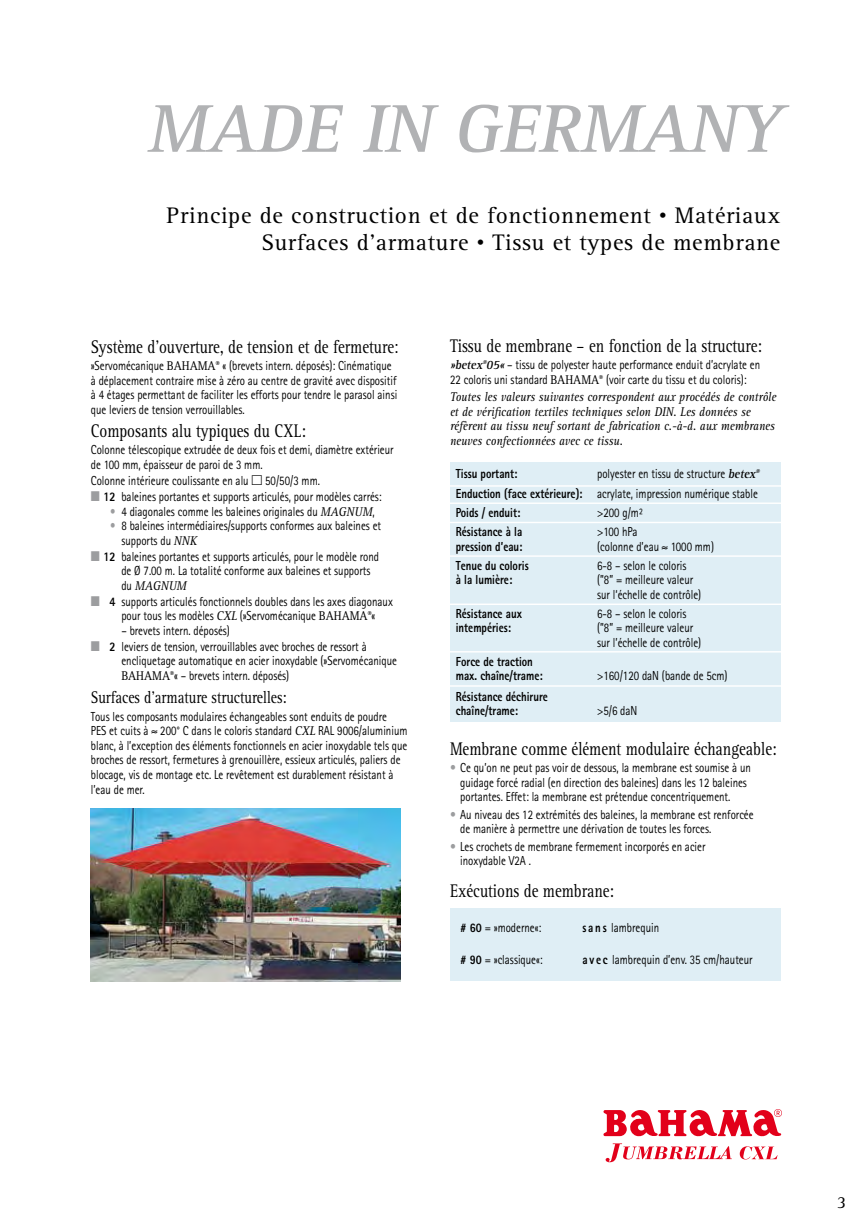
<style>
.page{position:relative;width:867px;height:1225px;background:#fff}
.page>*{position:absolute;margin:0;border:0;box-sizing:border-box;transform-origin:0 0}
.t1{font:italic 700 69.9px "Rotis Serif";color:#b1b2b4}
.t2{font:23.25px/27.6px "Rotis Serif";letter-spacing:.03em;color:#000;text-align:right}
.t3{font:18.9px "Rotis Serif";color:#000;scale:.8 1}
.t4{font:17.4px "Rotis Serif";color:#000;scale:.8 1}
.t5{font:17.4px "Rotis Serif";color:#000}
.t6{font:13.05px/14.5px "Rotis Sans Serif";color:#000;scale:.83 1}
.t7{font:italic 13.05px/14.5px "Rotis Serif";color:#000;scale:.88 1}
.t8{font:800 13.05px/14.5px "Rotis Sans Serif";color:#000;scale:.83 1}
.t9{font:italic 13.05px "Rotis Serif";color:#000;scale:.9 1}
.s1{font-size:14.55px}
.s2{font-family:"Rotis Sans Serif"}
.s3{font-family:"Rotis Serif"}
.s4{font-family:"European Pi Three"}
.s5{font-family:"European Pi Three";color:#9c9d9f}
.s6{font-weight:800}
.s7{color:#9c9d9f}
.s8{font-family:"Rotis Serif";font-style:italic}
.s9{font-family:"Rotis Sans Serif";font-style:normal}
.s10{font-family:"Rotis Serif";font-weight:700;font-style:italic}
</style>
<div class="page">
<div style="left:450px;top:908px;width:330px;height:73px;background:#dfeef5"></div>
<div style="left:450px;top:462px;width:330px;height:259px;background:#dfeef5"></div>
<svg style="left:605px;top:1143px;width:126px;height:19px"></svg>
<svg style="left:739px;top:1146px;width:38px;height:13px"></svg>
<svg style="left:603px;top:1109px;width:178px;height:28px"></svg>
<img style="left:91px;top:808px;width:309px;height:174px">
<hr style="left:447px;top:485px;width:334px;height:2px;background:#fff">
<hr style="left:447px;top:502px;width:334px;height:2px;background:#fff">
<hr style="left:447px;top:522px;width:334px;height:1px;background:#fff">
<hr style="left:447px;top:555px;width:334px;height:2px;background:#fff">
<hr style="left:447px;top:604px;width:334px;height:1px;background:#fff">
<hr style="left:447px;top:651px;width:334px;height:2px;background:#fff">
<hr style="left:447px;top:685px;width:334px;height:2px;background:#fff">
<h1 class="t1" style="left:146px;top:87px;width:650px">MADE IN GERMANY</h1>
<h2 class="t2" style="left:166px;top:202px;width:615px">Principe de construction et de fonctionnement <span class="s1">•</span> Matériaux<br>Surfaces d’armature <span class="s1">•</span> Tissu et types de membrane</h2>
<h3 class="t3" style="left:91px;top:336px;width:385px">Système d’ouverture, de tension et de fermeture<span class="s2">:</span></h3>
<p class="t6" style="left:91px;top:358px;width:370px">»Servomécanique <span class="s3">BAHAMA</span><sup>®</sup> « (brevets intern. déposés): Cinématique à déplacement contraire mise à zéro au centre de gravité avec dispositif à 4 étages permettant de faciliter les efforts pour tendre le parasol ainsi que leviers de tension verrouillables.</p>
<h3 class="t3" style="left:91px;top:420px;width:270px">Composants alu typiques du CXL:</h3>
<p class="t6" style="left:91px;top:443px;width:366px">Colonne télescopique extrudée de deux fois et demi, diamètre extérieur de 100 mm, épaisseur de paroi de 3 mm.</p>
<p class="t6" style="left:91px;top:472px;width:352px;line-height:16px">Colonne intérieure coulissante en alu <span class="s4">m</span> 50/50/3 mm.<br><span class="s5">M</span> <span class="s6">12</span> baleines portantes et supports articulés, pour modèles carrés:</p>
<p class="t6" style="left:110px;top:504px;width:320px"><span class="s7">•</span> 4 diagonales comme les baleines originales du <span class="s8">MAGNUM</span>,</p>
<p class="t6" style="left:121px;top:518px;width:314px;text-indent:-11px"><span class="s7">•</span> 8 baleines intermédiaires/supports conformes aux baleines et supports du <span class="s8">NNK</span></p>
<p class="t6" style="left:121px;top:549px;width:312px;text-indent:-31px"><span class="s5">M</span> <span class="s6">12</span> baleines portantes et supports articulés, pour le modèle rond de Ø 7.00 m. La totalité conforme aux baleines et supports</p>
<p class="t9" style="left:121px;top:578px;width:74px"><span class="s9">du</span> MAGNUM</p>
<p class="t6" style="left:121px;top:594px;width:328px;text-indent:-31px"><span class="s5">M</span> <span class="s6">4</span> supports articulés fonctionnels doubles dans les axes diagonaux pour tous les modèles <span class="s8">CXL</span> (»Servomécanique <span class="s3">BAHAMA</span><sup>®</sup>«</p>
<p class="t6" style="left:91px;top:622px;width:334px;line-height:16px;text-indent:31px">– brevets intern. déposés)<br><span class="s5">M</span> <span class="s6">2</span> leviers de tension, verrouillables avec broches de ressort à</p>
<p class="t6" style="left:121px;top:654px;width:333px">encliquetage automatique en acier inoxydable (»Servomécanique<br><span class="s3">BAHAMA</span><sup>®</sup>« – brevets intern. déposés)</p>
<h3 class="t4" style="left:91px;top:688px;width:246px">Surfaces d’armature structurelles:</h3>
<p class="t6" style="left:91px;top:709px;width:383px">Tous les composants modulaires échangeables sont enduits de poudre<br>PES et cuits à ≈ 200° C dans le coloris standard <span class="s8">CXL</span> RAL 9006/aluminium blanc, à l’exception des éléments fonctionnels en acier inoxydable tels que broches de ressort, fermetures à grenouillère, essieux articulés, paliers de blocage, vis de montage etc. Le revêtement est durablement résistant à l’eau de mer.</p>
<h3 class="t3" style="left:450px;top:334px;width:391px">Tissu de membrane – en fonction de la structure:</h3>
<p class="t6" style="left:450px;top:357px;width:375px"><span class="s10">»BETEX</span><sup>®</sup><span class="s10">05«</span>– tissu de polyester haute performance enduit d’acrylate en<br>22 coloris uni standard <span class="s3">BAHAMA</span><sup>®</sup> (voir carte du tissu et du coloris):</p>
<p class="t7" style="left:450px;top:390px;width:372px">Toutes les valeurs suivantes correspondent aux procédés de contrôle et de vérification textiles techniques selon DIN. Les données se réfèrent au tissu neuf sortant de fabrication c.-à-d. aux membranes neuves confectionnées avec ce tissu.</p>
<p class="t8" style="left:455px;top:466px;width:76px">Tissu portant:</p>
<p class="t6" style="left:455px;top:463px;width:369px;line-height:20.4px;text-align:right">polyester en tissu de structure <span class="s10">BETEX</span><sup>®<br></sup><span class="s6">Enduction (face extérieure):</span> acrylate, impression numérique stable</p>
<p class="t8" style="left:455px;top:506px;width:79px">Poids / enduit:</p>
<p class="t6" style="left:597px;top:506px;width:57px">&gt;200 g/m²</p>
<p class="t8" style="left:455px;top:524px;width:81px">Résistance à la</p>
<p class="t6" style="left:597px;top:524px;width:50px">&gt;100 hPa</p>
<p class="t8" style="left:455px;top:539px;width:82px">pression d’eau:</p>
<p class="t6" style="left:597px;top:539px;width:142px">(colonne d’eau ≈ 1000 mm)</p>
<p class="t8" style="left:455px;top:558px;width:89px">Tenue du coloris</p>
<p class="t6" style="left:597px;top:558px;width:109px">6-8 – selon le coloris</p>
<p class="t8" style="left:455px;top:572px;width:69px">à la lumière:</p>
<p class="t6" style="left:597px;top:573px;width:127px">(”8” = meilleure valeur sur l‘échelle de contrôle)</p>
<p class="t8" style="left:455px;top:606px;width:81px">Résistance aux</p>
<p class="t6" style="left:597px;top:606px;width:109px">6-8 – selon le coloris</p>
<p class="t8" style="left:455px;top:620px;width:68px">intempéries:</p>
<p class="t6" style="left:597px;top:621px;width:127px">(”8” = meilleure valeur sur l’échelle de contrôle)</p>
<p class="t8" style="left:455px;top:654px;width:106px">Force de traction max. chaîne/trame:</p>
<p class="t6" style="left:597px;top:669px;width:159px">&gt;160/120 daN (bande de 5cm)</p>
<p class="t8" style="left:455px;top:689px;width:112px">Résistance déchirure chaîne/trame:</p>
<p class="t6" style="left:597px;top:703px;width:50px">&gt;5/6 daN</p>
<h3 class="t3" style="left:450px;top:738px;width:409px">Membrane comme élément modulaire échangeable:</h3>
<p class="t6" style="left:460px;top:760px;width:352px;text-indent:-10px"><span class="s7">•</span> Ce qu’on ne peut pas voir de dessous, la membrane est soumise à un guidage forcé radial (en direction des baleines) dans les 12 baleines portantes. Effet: la membrane est prétendue concentriquement.</p>
<p class="t6" style="left:460px;top:807px;width:355px;text-indent:-10px"><span class="s7">•</span> Au niveau des 12 extrémités des baleines, la membrane est renforcée de manière à permettre une dérivation de toutes les forces.</p>
<p class="t6" style="left:460px;top:839px;width:297px;text-indent:-10px"><span class="s7">•</span> Les crochets de membrane fermement incorporés en acier inoxydable V2A .</p>
<h3 class="t3" style="left:450px;top:880px;width:206px">Exécutions de membrane:</h3>
<p class="t6" style="left:460px;top:920px;width:99px"><span class="s6"># 60</span> = »moderne«:</p>
<p class="t6" style="left:582px;top:920px;width:94px"><span class="s6">s a n s</span> lambrequin</p>
<p class="t6" style="left:460px;top:952px;width:101px"><span class="s6"># 90</span> = »classique«:</p>
<p class="t6" style="left:582px;top:952px;width:206px"><span class="s6">a v e c</span> lambrequin d’env. 35 cm/hauteur</p>
<h3 class="t5" style="left:836px;top:1193px;width:11px">3</h3>
</div>
